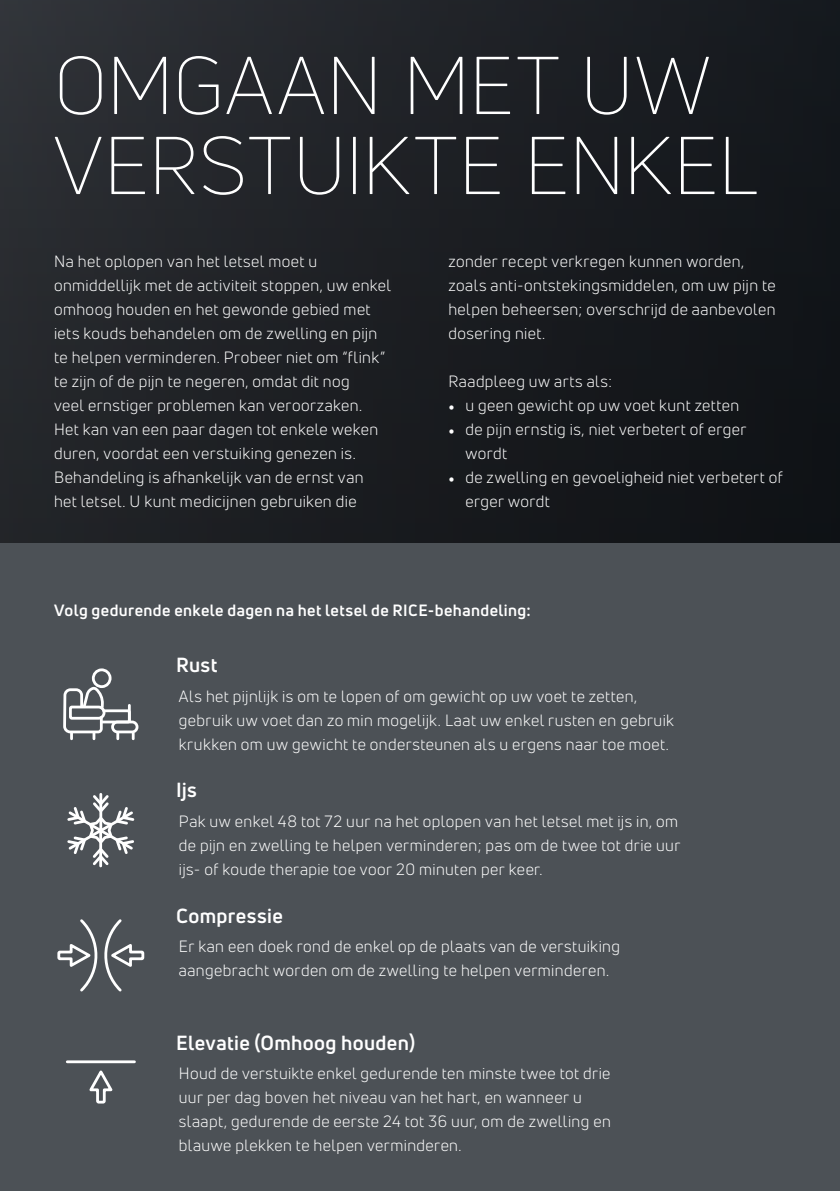
<style>
.page{position:relative;width:840px;height:1191px;background:#fff}
.page>*{position:absolute;margin:0;border:0;box-sizing:border-box;transform-origin:0 0}
.t1{font:300 80px/80px "Uni Neue";letter-spacing:.015em;color:#fff}
.t2{font:700 20px "Uni Neue";letter-spacing:.015em;color:#fff}
.t3{font:16px/24px "Uni Neue";letter-spacing:.025em;color:#fff}
.t4{font:700 16px "Uni Neue";letter-spacing:.025em;color:#fff}
.s1{font-family:"Minion Pro"}
</style>
<div class="page">
<div style="left:0;top:0;width:839px;height:595px;background:linear-gradient(to right,#292b2f,#111418)"></div>
<div style="left:0;top:543px;width:839px;height:648px;background:#4c5156"></div>
<div style="left:92px;top:668px;width:20px;height:20px;border:3px solid #fff;border-radius:50%"></div>
<div style="left:111px;top:720px;width:27px;height:13px;border:3px solid #fff;border-radius:5px"></div>
<svg style="left:63px;top:684px;width:71px;height:55px"></svg>
<svg style="left:67px;top:793px;width:68px;height:74px"></svg>
<svg style="left:57px;top:919px;width:88px;height:73px"></svg>
<svg style="left:89px;top:1070px;width:24px;height:34px"></svg>
<hr style="left:67px;top:1060px;width:67px;height:3px;background:#fff">
<p class="t1" style="left:54px;top:44px;width:704px">OMGAAN MET UW<br>VERSTUIKTE ENKEL</p>
<p class="t3" style="left:54px;top:249px;width:338px">Na het oplopen van het letsel moet u onmiddellijk met de activiteit stoppen, uw enkel omhoog houden en het gewonde gebied met iets kouds behandelen om de zwelling en pijn te helpen verminderen. Probeer niet om “flink” te zijn of de pijn te negeren, omdat dit nog<br>veel ernstiger problemen kan veroorzaken.<br>Het kan van een paar dagen tot enkele weken duren, voordat een verstuiking genezen is.<br>Behandeling is afhankelijk van de ernst van<br>het letsel. U kunt medicijnen gebruiken die</p>
<p class="t3" style="left:448px;top:249px;width:329px">zonder recept verkregen kunnen worden, zoals anti-ontstekingsmiddelen, om uw pijn te helpen beheersen; overschrijd de aanbevolen dosering niet.</p>
<p class="t3" style="left:448px;top:369px;width:165px">Raadpleeg uw arts als:</p>
<p class="t3" style="left:448px;top:393px;width:292px"><span class="s1">•</span> u geen gewicht op uw voet kunt zetten</p>
<p class="t3" style="left:465px;top:417px;width:282px;text-indent:-17px"><span class="s1">•</span> de pijn ernstig is, niet verbetert of erger wordt</p>
<p class="t3" style="left:465px;top:465px;width:319px;text-indent:-17px"><span class="s1">•</span> de zwelling en gevoeligheid niet verbetert of erger wordt</p>
<p class="t4" style="left:54px;top:599px;width:478px">Volg gedurende enkele dagen na het letsel de RICE-behandeling:</p>
<p class="t2" style="left:176px;top:652px;width:43px">Rust</p>
<p class="t3" style="left:179px;top:684px;width:496px">Als het pijnlijk is om te lopen of om gewicht op uw voet te zetten, gebruik uw voet dan zo min mogelijk. Laat uw enkel rusten en gebruik krukken om uw gewicht te ondersteunen als u ergens naar toe moet.</p>
<p class="t2" style="left:176px;top:777px;width:22px">Ijs</p>
<p class="t3" style="left:179px;top:809px;width:502px">Pak uw enkel 48 tot 72 uur na het oplopen van het letsel met ijs in, om de pijn en zwelling te helpen verminderen; pas om de twee tot drie uur ijs- of koude therapie toe voor 20 minuten per keer.</p>
<p class="t2" style="left:176px;top:903px;width:108px">Compressie</p>
<p class="t3" style="left:179px;top:934px;width:442px">Er kan een doek rond de enkel op de plaats van de verstuiking aangebracht worden om de zwelling te helpen verminderen.</p>
<p class="t2" style="left:176px;top:1030px;width:241px">Elevatie (Omhoog houden)</p>
<p class="t3" style="left:179px;top:1061px;width:433px">Houd de verstuikte enkel gedurende ten minste twee tot drie uur per dag boven het niveau van het hart, en wanneer u slaapt, gedurende de eerste 24 tot 36 uur, om de zwelling en blauwe plekken te helpen verminderen.</p>
</div>
